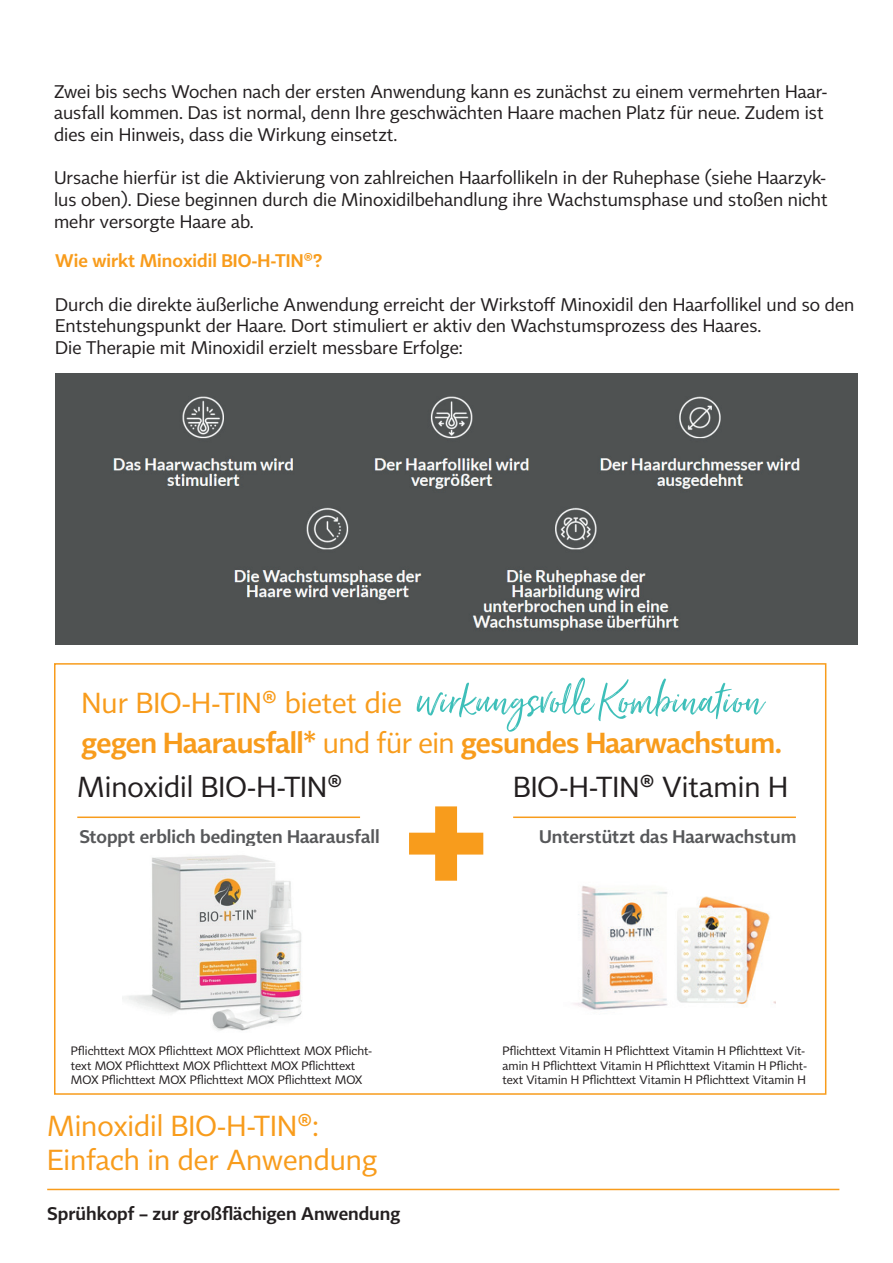
<style>
.page{position:relative;width:893px;height:1263px;background:#fff}
.page>*{position:absolute;margin:0;border:0;box-sizing:border-box;transform-origin:0 0}
.t1{font:700 150px "Tabac Sans";color:#f89c1c}
.t2{font:52.5px "Just Lovely";color:#3dbfb9}
.t3{font:300 28.5px "Tabac Sans";letter-spacing:-.02em;color:#f89c1c}
.t4{font:28.5px/34.2px "Tabac Sans";color:#f89c1c}
.t5{font:28.5px "Tabac Sans";color:#231f20}
.t6{font:18px/21.6px "Tabac Sans";color:#231f20}
.t7{font:300 18px "Tabac Sans";color:#57585a}
.t8{font:300 18px "Tabac Sans";color:#231f20}
.t9{font:300 18px "Tabac Sans";color:#f89c1c}
.t10{font:12px/14.4px "Tabac Sans";color:#231f20}
.s1{font-family:"Tabac Sans";font-size:28.5px;color:#f89c1c}
.s2{font-weight:400}
</style>
<div class="page">
<img style="left:55px;top:373px;width:803px;height:271px">
<hr style="left:47px;top:1189px;width:792px;height:1px;background:#f89c1c">
<div style="left:54px;top:663px;width:772px;height:432px;background:#fff;border:2px solid #f89c1c"></div>
<hr style="left:77px;top:816px;width:283px;height:2px;background:#f89c1c">
<hr style="left:513px;top:816px;width:283px;height:2px;background:#f89c1c">
<img style="left:122px;top:855px;width:180px;height:176px">
<img style="left:573px;top:886px;width:202px;height:124px">
<p class="t6" style="left:54px;top:81px;width:775px">Zwei bis sechs Wochen nach der ersten Anwendung kann es zunächst zu einem vermehrten Haar&shy;ausfall kommen. Das ist normal, denn Ihre geschwächten Haare machen Platz für neue. Zudem ist dies ein Hinweis, dass die Wirkung einsetzt.</p>
<p class="t6" style="left:54px;top:167px;width:775px;text-align:justify">Ursache hierfür ist die Aktivierung von zahlreichen Haarfollikeln in der Ruhephase (siehe Haarzyk&shy;lus oben). Diese beginnen durch die Minoxidilbehandlung ihre Wachstumsphase und stoßen nicht mehr versorgte Haare ab.</p>
<p class="t9" style="left:55px;top:250px;width:269px">Wie wirkt Minoxidil BIO-H-TIN®?</p>
<p class="t6" style="left:55px;top:294px;width:801px">Durch die direkte äußerliche Anwendung erreicht der Wirkstoff Minoxidil den Haarfollikel und so den<br>Entstehungspunkt der Haare. Dort stimuliert er aktiv den Wachstumsprozess des Haares.<br>Die Therapie mit Minoxidil erzielt messbare Erfolge:</p>
<h2 class="t2" style="left:82px;top:668px;width:683px"><span class="s1">Nur BIO-H-TIN® bietet die</span> wirkungsvolle Kombination</h2>
<h3 class="t3" style="left:82px;top:725px;width:702px">gegen Haarausfall<span class="s2">* und für ein</span> gesundes Haarwachstum.</h3>
<h3 class="t5" style="left:77px;top:769px;width:267px">Minoxidil BIO-H-TIN®</h3>
<p class="t7" style="left:79px;top:825px;width:302px">Stoppt erblich bedingten Haarausfall</p>
<h1 class="t1" style="left:403px;top:747px;width:88px">+</h1>
<h3 class="t5" style="left:513px;top:769px;width:276px">BIO-H-TIN® Vitamin H</h3>
<p class="t7" style="left:539px;top:825px;width:259px">Unterstützt das Haarwachstum</p>
<p class="t10" style="left:71px;top:1044px;width:303px">Pflichttext MOX Pflichttext MOX Pflichttext MOX Pflicht&shy;text MOX Pflichttext MOX Pflichttext MOX Pflichttext<br>MOX Pflichttext MOX Pflichttext MOX Pflichttext MOX</p>
<p class="t10" style="left:502px;top:1044px;width:306px">Pflichttext Vitamin H Pflichttext Vitamin H Pflichttext Vit&shy;amin H Pflichttext Vitamin H Pflichttext Vitamin H Pflicht&shy;text Vitamin H Pflichttext Vitamin H Pflichttext Vitamin H</p>
<h3 class="t4" style="left:47px;top:1109px;width:332px">Minoxidil BIO-H-TIN®:<br>Einfach in der Anwendung</h3>
<p class="t8" style="left:47px;top:1203px;width:355px">Sprühkopf – zur großflächigen Anwendung</p>
</div>
